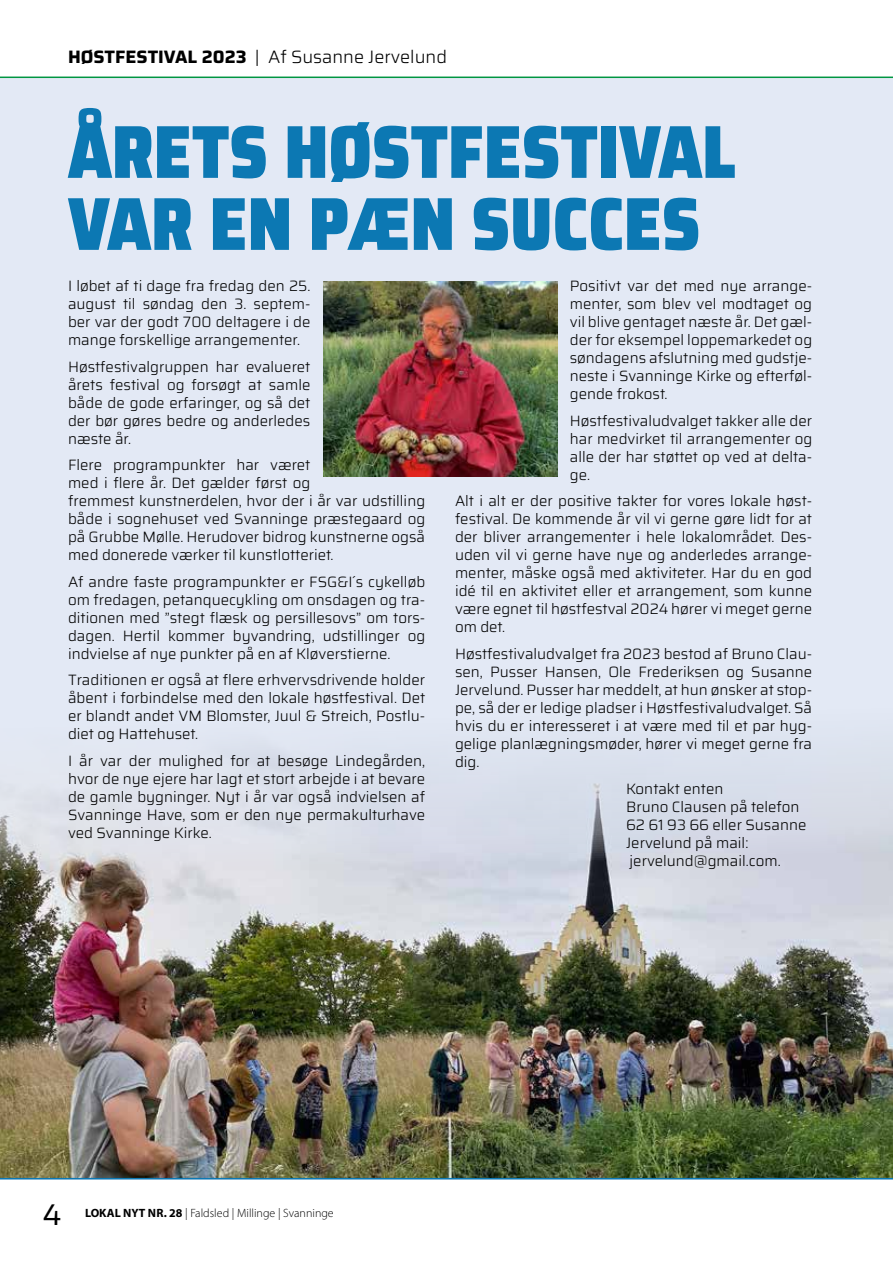
<style>
.page{position:relative;width:893px;height:1263px;background:#fff}
.page>*{position:absolute;margin:0;border:0;box-sizing:border-box;transform-origin:0 0}
.t1{font:900 75px/72px "Saira";color:#0c78b3;scale:.84 1}
.t2{font:30px "Saira";color:#000}
.t3{font:300 18px "Saira";color:#000}
.t4{font:300 15px/18px "Saira";color:#000;text-align:justify}
.t5{font:300 12px "Myriad Pro";color:#000}
.s1{font-weight:700}
</style>
<div class="page">
<div style="left:0;top:79px;width:893px;height:1101px;background:#e3e9f5"></div>
<img style="left:0;top:750px;width:893px;height:428px">
<hr style="left:0;top:1178px;width:893px;height:1px;background:#0c78b3">
<hr style="left:0;top:77px;width:893px;height:1px;background:#009641">
<img style="left:323px;top:282px;width:234px;height:194px">
<p class="t3" style="left:68px;top:43px;width:380px"><span class="s1">HØSTFESTIVAL 2023</span> | Af Susanne Jervelund</p>
<h1 class="t1" style="left:68px;top:116px;width:796px">ÅRETS HØSTFESTIVAL<br>VAR EN PÆN SUCCES</h1>
<p class="t4" style="left:68px;top:277px;width:244px">I løbet af ti dage fra fredag den 25. august til søndag den 3. septem&shy;ber var der godt 700 deltagere i de mange forskellige arrangementer.</p>
<p class="t4" style="left:68px;top:357px;width:244px">Høstfestivalgruppen har evalueret årets festival og forsøgt at samle både de gode erfaringer, og så det der bør gøres bedre og anderledes næste år.</p>
<p class="t4" style="left:68px;top:456px;width:359px;text-align:left">Flere programpunkter har været<br>med i flere år. Det gælder først og<br>fremmest kunstnerdelen, hvor der i år var udstilling både i sognehuset ved Svanninge præstegaard og på Grubbe Mølle. Herudover bidrog kunstnerne også med donerede værker til kunstlotteriet.</p>
<p class="t4" style="left:68px;top:572px;width:359px">Af andre faste programpunkter er FSG&amp;I´s cykelløb om fredagen, petanquecykling om onsdagen og tra&shy;ditionen med ”stegt flæsk og persillesovs” om tors&shy;dagen. Hertil kommer byvandring, udstillinger og indvielse af nye punkter på en af Kløverstierne.</p>
<p class="t4" style="left:68px;top:671px;width:359px">Traditionen er også at flere erhvervsdrivende holder åbent i forbindelse med den lokale høstfestival. Det er blandt andet VM Blomster, Juul &amp; Streich, Postlu&shy;diet og Hattehuset.</p>
<p class="t4" style="left:68px;top:751px;width:359px">I år var der mulighed for at besøge Lindegården, hvor de nye ejere har lagt et stort arbejde i at bevare de gamle bygninger. Nyt i år var også indvielsen af Svanninge Have, som er den nye permakulturhave ved Svanninge Kirke.</p>
<p class="t4" style="left:570px;top:277px;width:244px">Positivt var det med nye arrange&shy;menter, som blev vel modtaget og vil blive gentaget næste år. Det gæl&shy;der for eksempel loppemarkedet og søndagens afslutning med gudstje&shy;neste i Svanninge Kirke og efterføl&shy;gende frokost.</p>
<p class="t4" style="left:570px;top:411px;width:244px">Høstfestivaludvalget takker alle der har medvirket til arrangementer og alle der har støttet op ved at delta&shy;ge.</p>
<p class="t4" style="left:455px;top:492px;width:359px">Alt i alt er der positive takter for vores lokale høst&shy;festival. De kommende år vil vi gerne gøre lidt for at der bliver arrangementer i hele lokalområdet. Des&shy;uden vil vi gerne have nye og anderledes arrange&shy;menter, måske også med aktiviteter. Har du en god idé til en aktivitet eller et arrangement, som kunne være egnet til høstfestval 2024 hører vi meget gerne om det.</p>
<p class="t4" style="left:455px;top:644px;width:359px">Høstfestivaludvalget fra 2023 bestod af Bruno Clau&shy;sen, Pusser Hansen, Ole Frederiksen og Susanne Jervelund. Pusser har meddelt, at hun ønsker at stop&shy;pe, så der er ledige pladser i Høstfestivaludvalget. Så hvis du er interesseret i at være med til et par hyg&shy;gelige planlægningsmøder, hører vi meget gerne fra dig.</p>
<p class="t4" style="left:626px;top:780px;width:182px;text-align:left">Kontakt enten<br>Bruno Clausen på telefon<br>62 61 93 66 eller Susanne<br>Jervelund på mail: jervelund@gmail.com.</p>
<h2 class="t2" style="left:43px;top:1192px;width:21px">4</h2>
<p class="t5" style="left:85px;top:1205px;width:250px"><span class="s1">LOKAL NYT NR. 28</span> | Faldsled | Millinge | Svanninge</p>
</div>
